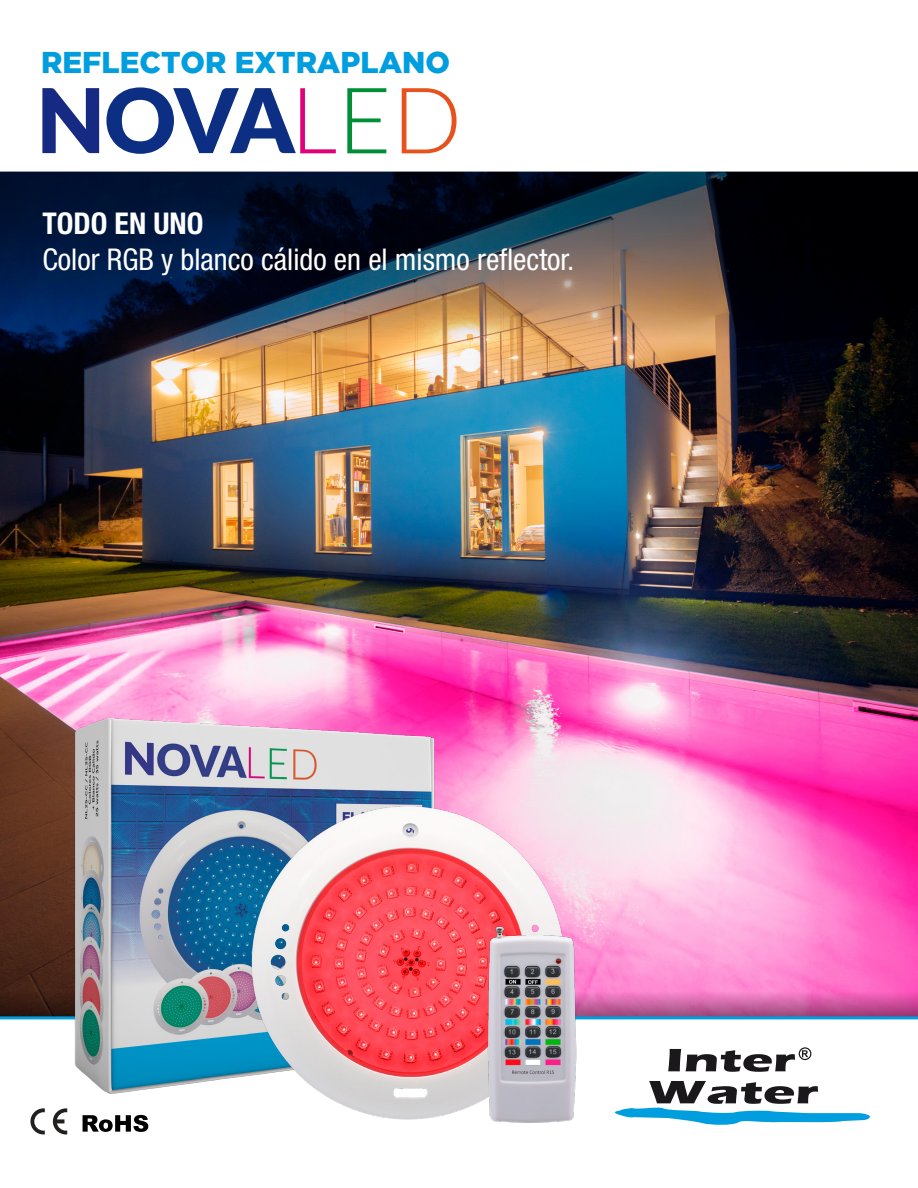
<style>
.page{position:relative;width:918px;height:1188px;background:#fff}
.page>*{position:absolute;margin:0;border:0;box-sizing:border-box;transform-origin:0 0}
.t1{font:condensed 30px "Helvetica Neue LT Std";color:#fff}
.t2{font:900 30px "Gotham";color:#009ddf}
.t3{font:700 condensed 30px "Helvetica Neue LT Std";color:#fff}
</style>
<div class="page">
<img style="left:0;top:357px;width:918px;height:631px">
<svg style="left:0;top:172px;width:918px;height:185px;background:#333339"></svg>
<svg style="left:0;top:988px;width:918px;height:28px;background:#c95e9e"></svg>
<hr style="left:0;top:1016px;width:918px;height:3px;background:#009ddf">
<svg style="left:42px;top:88px;width:57px;height:65px"></svg>
<svg style="left:106px;top:87px;width:230px;height:67px"></svg>
<svg style="left:347px;top:88px;width:39px;height:65px"></svg>
<svg style="left:402px;top:88px;width:55px;height:65px"></svg>
<img style="left:22px;top:590px;width:464px;height:545px">
<img style="left:241px;top:798px;width:338px;height:331px">
<img style="left:483px;top:924px;width:97px;height:201px">
<svg style="left:668px;top:1047px;width:143px;height:25px"></svg>
<svg style="left:614px;top:1081px;width:256px;height:44px"></svg>
<p class="t2" style="left:41px;top:45px;width:410px">REFLECTOR EXTRAPLANO</p>
<p class="t3" style="left:42px;top:205px;width:163px">TODO EN UNO</p>
<p class="t1" style="left:42px;top:242px;width:533px">Color RGB y blanco cálido en el mismo reflector.</p>
</div>
